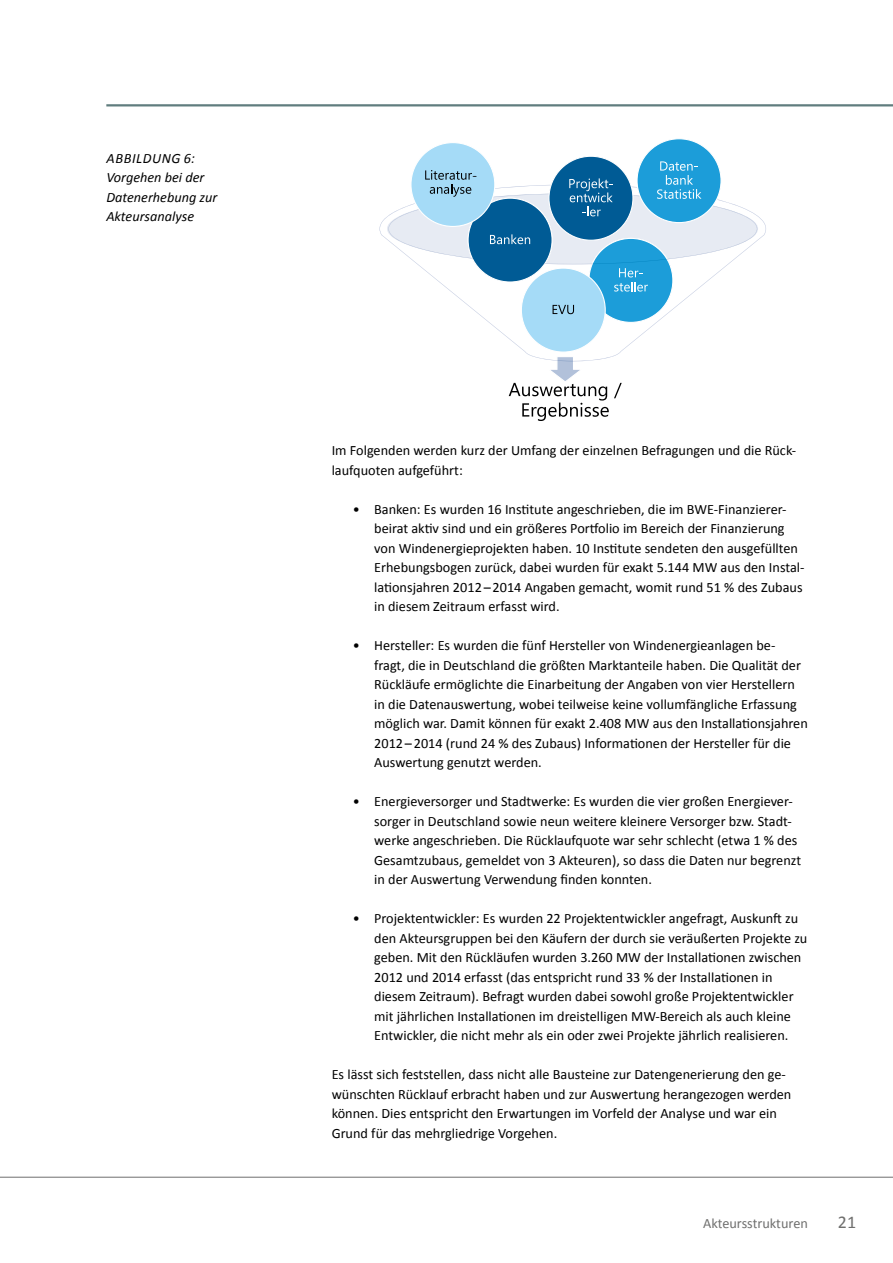
<style>
.page{position:relative;width:893px;height:1263px;background:#fff}
.page>*{position:absolute;margin:0;border:0;box-sizing:border-box;transform-origin:0 0}
.t1{font:18px "Calibri";color:#6f6f6e}
.t2{font:14.25px/19.5px "Calibri";color:#000}
.t3{font:italic 14.25px/19.5px "Calibri";color:#000}
.t4{font:14.25px "Calibri";color:#6f6f6e}
.t5{font:13.05px "Segoe UI";color:#000001}
</style>
<div class="page">
<hr style="left:0;top:1177px;width:893px;height:1px;background:#6f6f6e">
<hr style="left:106px;top:104px;width:787px;height:2px;background:#607d7e">
<svg style="left:387px;top:138px;width:371px;height:283px"></svg>
<p class="t3" style="left:106px;top:148px;width:112px;text-indent:78px">6:<br>Vorgehen bei der<br>Datenerhebung zur<br>Akteursanalyse</p>
<p class="t3" style="left:107px;top:148px;width:18px">Abbildung</p>
<p class="t5" style="left:472px;top:166px;width:7px">-</p>
<p class="t2" style="left:332px;top:441px;width:466px">Im Folgenden werden kurz der Umfang der einzelnen Befragungen und die Rück&shy;laufquoten aufgeführt:</p>
<p class="t2" style="left:374px;top:499px;width:432px;text-indent:-21px">• Banken: Es wurden 16 Institute angeschrieben, die im BWE-Finanzierer&shy;beirat aktiv sind und ein größeres Portfolio im Bereich der Finanzierung von Windenergieprojekten haben. 10 Institute sendeten den ausgefüllten Erhebungsbogen zurück, dabei wurden für exakt 5.144 MW aus den Instal&shy;lationsjahren 2012 – 2014 Angaben gemacht, womit rund 51 % des Zubaus in diesem Zeitraum erfasst wird.</p>
<p class="t2" style="left:374px;top:636px;width:435px;text-indent:-21px">• Hersteller: Es wurden die fünf Hersteller von Windenergieanlagen be&shy;fragt, die in Deutschland die größten Marktanteile haben. Die Qualität der Rückläufe ermöglichte die Einarbeitung der Angaben von vier Herstellern in die Datenauswertung, wobei teilweise keine vollumfängliche Erfassung möglich war. Damit können für exakt 2.408 MW aus den Installationsjahren 2012 – 2014 (rund 24 % des Zubaus) Informationen der Hersteller für die Auswertung genutzt werden.</p>
<p class="t2" style="left:374px;top:792px;width:429px;text-indent:-21px">• Energieversorger und Stadtwerke: Es wurden die vier großen Energiever&shy;sorger in Deutschland sowie neun weitere kleinere Versorger bzw. Stadt&shy;werke angeschrieben. Die Rücklaufquote war sehr schlecht (etwa 1 % des Gesamtzubaus, gemeldet von 3 Akteuren), so dass die Daten nur begrenzt in der Auswertung Verwendung finden konnten.</p>
<p class="t2" style="left:374px;top:909px;width:435px;text-indent:-21px">• Projektentwickler: Es wurden 22 Projektentwickler angefragt, Auskunft zu den Akteursgruppen bei den Käufern der durch sie veräußerten Projekte zu geben. Mit den Rückläufen wurden 3.260 MW der Installationen zwischen 2012 und 2014 erfasst (das entspricht rund 33 % der Installationen in diesem Zeitraum). Befragt wurden dabei sowohl große Projektentwickler mit jährlichen Installationen im dreistelligen MW-Bereich als auch kleine Entwickler, die nicht mehr als ein oder zwei Projekte jährlich realisieren.</p>
<p class="t2" style="left:332px;top:1065px;width:461px">Es lässt sich feststellen, dass nicht alle Bausteine zur Datengenerierung den ge&shy;wünschten Rücklauf erbracht haben und zur Auswertung herangezogen werden können. Dies entspricht den Erwartungen im Vorfeld der Analyse und war ein Grund für das mehrgliedrige Vorgehen.</p>
<p class="t4" style="left:703px;top:1214px;width:106px">Akteursstrukturen</p>
<p class="t1" style="left:838px;top:1210px;width:20px">21</p>
</div>
